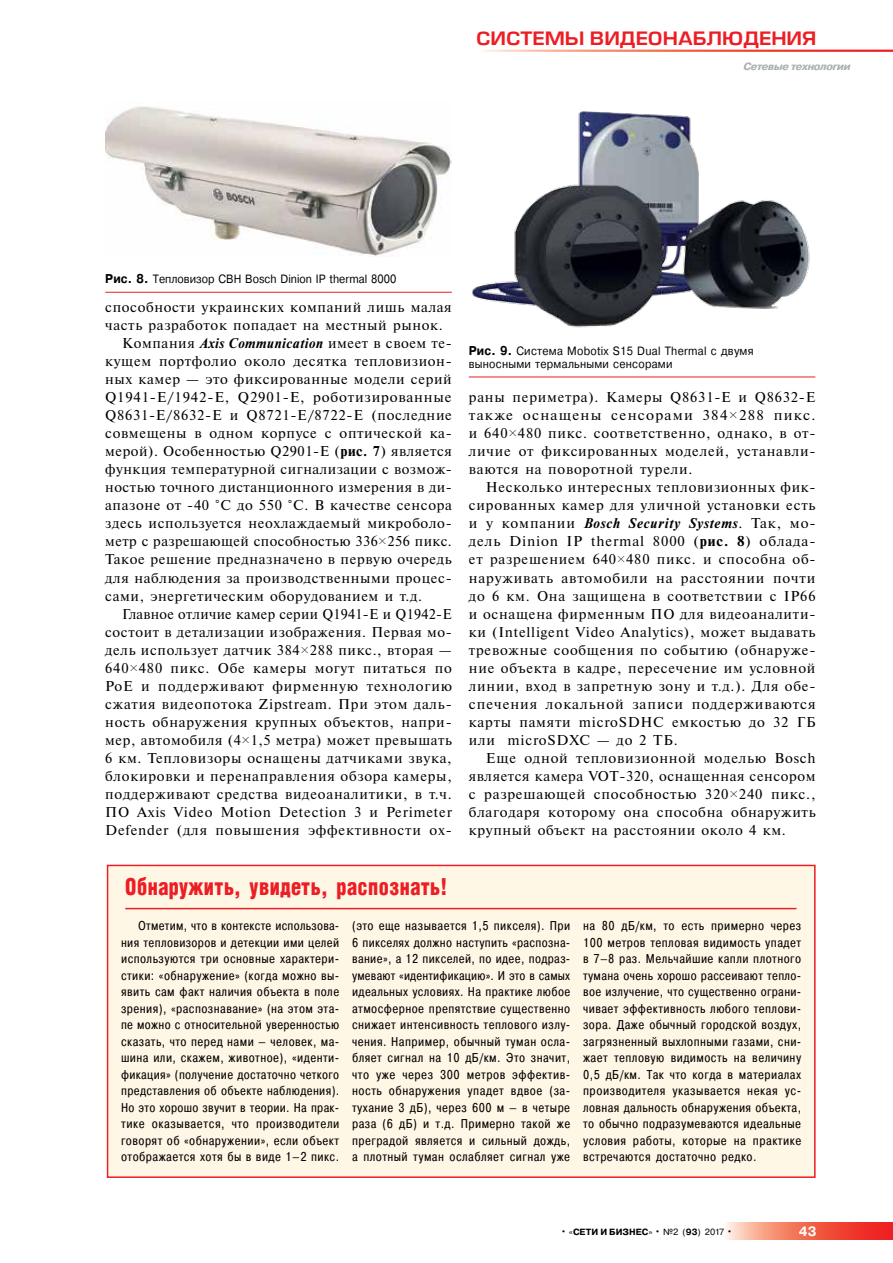
<style>
.page{position:relative;width:893px;height:1263px;background:#fff}
.page>*{position:absolute;margin:0;border:0;box-sizing:border-box;transform-origin:0 0}
.t1{font:300 condensed 22.5px "AG Letterica";letter-spacing:.025em;color:#ed1d24;scale:.9 1}
.t2{font:18px "Europe Demi";color:#ed1d24;scale:1.1 1}
.t3{font:14.25px/18px "Newton C";letter-spacing:.045em;color:#000;text-align:justify}
.t4{font:14.25px "Newton C";letter-spacing:.025em;color:#000}
.t5{font:italic 700 14.1px "Newton C";letter-spacing:.06em;color:#000}
.t6{font:700 13.5px "Pragmatica";color:#fff}
.t7{font:12.75px/16.5px "Pragmatica Cond";letter-spacing:.035em;color:#000;text-align:justify}
.t8{font:12px/13.5px "Pragmatica";letter-spacing:.025em;color:#000;scale:.9 1}
.t9{font:12px "Pragmatica";letter-spacing:.005em;color:#000;scale:.9 1}
.t10{font:italic 700 10.5px "Pragmatica Cond";letter-spacing:-.04em;color:#aaafb1;scale:1.23 1}
.t11{font:700 9px "Pragmatica";color:#000}
.s1{font-weight:700;font-size:12.75px}
.s2{font-weight:700;font-style:italic;font-size:14.1px}
.s3{font-weight:700}
.s4{font-family:"Pragmatica";font-weight:200}
.s5{font-weight:400;font-style:normal;font-size:14.25px}
.s6{font-weight:400;font-size:10.5px}
.s7{font-weight:400}
</style>
<div class="page">
<svg style="left:726px;top:1222px;width:167px;height:17px;background:#f36e5c"></svg>
<div style="left:108px;top:865px;width:707px;height:312px;background:#fff7e5"></div>
<div style="left:107px;top:865px;width:709px;height:313px;border:2px solid #ed1d24"></div>
<hr style="left:125px;top:908px;width:671px;height:1px;background:#ed1d24">
<img style="left:105px;top:106px;width:347px;height:151px">
<hr style="left:105px;top:292px;width:347px;height:1px;background:#ed1d24">
<img style="left:472px;top:111px;width:338px;height:217px">
<hr style="left:469px;top:377px;width:346px;height:1px;background:#ed1d24">
<p class="t2" style="left:476px;top:27px;width:311px">Системы видеонаблюдения</p>
<p class="t10" style="left:743px;top:60px;width:89px">Cетевые технологии</p>
<p class="t9" style="left:105px;top:272px;width:325px"><span class="s1">Рис. 8.</span> Тепловизор СВН Bosch Dinion IP thermal 8000</p>
<p class="t3" style="left:105px;top:298px;width:348px">способности украинских компаний лишь малая</p>
<p class="t3" style="left:105px;top:316px;width:339px">часть разработок попадает на местный рынок.</p>
<p class="t3" style="left:122px;top:334px;width:331px">Компания <span class="s2">Axis Communication</span> имеет в своем те-</p>
<p class="t3" style="left:105px;top:352px;width:348px">кущем портфолио около десятка тепловизион-</p>
<p class="t3" style="left:105px;top:370px;width:348px">ных камер — это фиксированные модели серий</p>
<p class="t3" style="left:105px;top:388px;width:348px">Q1941-E/1942-E, Q2901-E, роботизированные</p>
<p class="t3" style="left:105px;top:406px;width:348px">Q8631-E/8632-E и Q8721-E/8722-E (последние</p>
<p class="t3" style="left:105px;top:424px;width:348px">совмещены в одном корпусе с оптической ка-</p>
<p class="t3" style="left:105px;top:442px;width:348px">мерой). Особенностью Q2901-E (<span class="s3">рис. 7</span>) является</p>
<p class="t3" style="left:105px;top:460px;width:348px">функция температурной сигнализации с возмож-</p>
<p class="t3" style="left:105px;top:478px;width:348px">ностью точного дистанционного измерения в ди-</p>
<p class="t3" style="left:105px;top:496px;width:348px">апазоне от -40 °C до 550 °C. В качестве сенсора</p>
<p class="t3" style="left:105px;top:515px;width:348px">здесь используется неохлаждаемый микроболо-</p>
<p class="t3" style="left:105px;top:533px;width:348px">метр с разрешающей способностью 336<span class="s4">×</span>256 пикс.</p>
<p class="t3" style="left:105px;top:551px;width:348px">Такое решение предназначено в первую очередь</p>
<p class="t3" style="left:105px;top:569px;width:348px">для наблюдения за производственными процес-</p>
<p class="t3" style="left:105px;top:587px;width:318px">сами, энергетическим оборудованием и т.д.</p>
<p class="t4" style="left:122px;top:606px;width:331px">Главное отличие камер серии Q1941-E и Q1942-E</p>
<p class="t3" style="left:105px;top:623px;width:348px">состоит в детализации изображения. Первая мо-</p>
<p class="t3" style="left:105px;top:641px;width:348px">дель использует датчик 384<span class="s4">×</span>288 пикс., вторая —</p>
<p class="t3" style="left:105px;top:659px;width:348px">640<span class="s4">×</span>480 пикс. Обе камеры могут питаться по</p>
<p class="t3" style="left:105px;top:677px;width:348px">PoE и поддерживают фирменную технологию</p>
<p class="t3" style="left:105px;top:695px;width:348px">сжатия видеопотока Zipstream. При этом даль-</p>
<p class="t3" style="left:105px;top:713px;width:348px">ность обнаружения крупных объектов, напри-</p>
<p class="t3" style="left:105px;top:731px;width:348px">мер, автомобиля (4<span class="s4">×</span>1,5 метра) может превышать</p>
<p class="t3" style="left:105px;top:749px;width:348px">6 км. Тепловизоры оснащены датчиками звука,</p>
<p class="t3" style="left:105px;top:767px;width:348px">блокировки и перенаправления обзора камеры,</p>
<p class="t3" style="left:105px;top:785px;width:348px">поддерживают средства видеоаналитики, в т.ч.</p>
<p class="t3" style="left:105px;top:803px;width:348px">ПО Axis Video Motion Detection 3 и Perimeter</p>
<p class="t3" style="left:105px;top:821px;width:348px">Defender (для повышения эффективности ох-</p>
<h1 class="t1" style="left:125px;top:873px;width:359px">Обнаружить, увидеть, распознать!</h1>
<p class="t8" style="left:469px;top:344px;width:318px"><span class="s1">Рис. 9.</span> Система Mobotix S15 Dual Thermal с двумя выносными термальными сенсорами</p>
<p class="t3" style="left:469px;top:388px;width:348px">раны периметра). Камеры Q8631-E и Q8632-E также оснащены сенсорами 384<span class="s4">×</span>288 пикс. и 640<span class="s4">×</span>480 пикс. соответственно, однако, в от&shy;личие от фиксированных моделей, устанавли&shy;ваются на поворотной турели.</p>
<p class="t3" style="left:469px;top:478px;width:348px;text-align:right">Несколько интересных тепловизионных фик&shy;сированных камер для уличной установки есть</p>
<p class="t5" style="left:469px;top:516px;width:348px"><span class="s5">и у компании</span> Bosch Security Systems<span class="s5">. Так, мо-</span></p>
<p class="t3" style="left:469px;top:533px;width:348px">дель Dinion IP thermal 8000 (<span class="s3">рис. 8</span>) облада&shy;ет разрешением 640<span class="s4">×</span>480 пикс. и способна об&shy;наруживать автомобили на расстоянии почти до 6 км. Она защищена в соответствии с IP66 и оснащена фирменным ПО для видеоаналити&shy;ки (Intelligent Video Analytics), может выдавать тревожные сообщения по событию (обнаруже&shy;ние объекта в кадре, пересечение им условной линии, вход в запретную зону и т.д.). Для обе&shy;спечения локальной записи поддерживаются карты памяти microSDHC емкостью до 32 ГБ или microSDXC — до 2 ТБ.</p>
<p class="t3" style="left:469px;top:749px;width:348px;text-indent:17px">Еще одной тепловизионной моделью Bosch является камера VOT-320, оснащенная сенсором с разрешающей способностью 320<span class="s4">×</span>240 пикс., благодаря которому она способна обнаружить крупный объект на расстоянии около 4 км.</p>
<p class="t7" style="left:121px;top:918px;width:220px;text-indent:17px">Отметим, что в контексте использова&shy;ния тепловизоров и детекции ими целей используются три основные характери&shy;стики: «обнаружение» (когда можно вы&shy;явить сам факт наличия объекта в поле зрения), «распознавание» (на этом эта&shy;пе можно с относительной уверенностью сказать, что перед нами — человек, ма&shy;шина или, скажем, животное), «иденти&shy;фикация» (получение достаточно четкого представления об объекте наблюдения).<br>Но это хорошо звучит в теории. На прак&shy;тике оказывается, что производители говорят об «обнаружении», если объект отображается хотя бы в виде 1–2 пикс.</p>
<p class="t7" style="left:352px;top:918px;width:220px">(это еще называется 1,5 пикселя). При 6 пикселях должно наступить «распозна&shy;вание», а 12 пикселей, по идее, подраз&shy;умевают «идентификацию». И это в самых идеальных условиях. На практике любое атмосферное препятствие существенно снижает интенсивность теплового излу&shy;чения. Например, обычный туман осла&shy;бляет сигнал на 10 дБ/км. Это значит, что уже через 300 метров эффектив&shy;ность обнаружения упадет вдвое (за&shy;тухание 3 дБ), через 600 м — в четыре раза (6 дБ) и т.д. Примерно такой же преградой является и сильный дождь, а плотный туман ослабляет сигнал уже</p>
<p class="t7" style="left:583px;top:918px;width:220px">на 80 дБ/км, то есть примерно через 100 метров тепловая видимость упадет в 7–8 раз. Мельчайшие капли плотного тумана очень хорошо рассеивают тепло&shy;вое излучение, что существенно ограни&shy;чивает эффективность любого теплови&shy;зора. Даже обычный городской воздух, загрязненный выхлопными газами, сни&shy;жает тепловую видимость на величину 0,5 дБ/км. Так что когда в материалах производителя указывается некая ус&shy;ловная дальность обнаружения объекта, то обычно подразумеваются идеальные условия работы, которые на практике встречаются достаточно редко.</p>
<p class="t11" style="left:560px;top:1226px;width:174px"><span class="s6">•</span> <span class="s7">«</span>СЕТИ И БИЗНЕС<span class="s7">»</span> <span class="s6">•</span> <span class="s7">№2 (</span>93<span class="s7">) 2017</span> <span class="s6">•</span></p>
<p class="t6" style="left:799px;top:1222px;width:19px">43</p>
</div>
